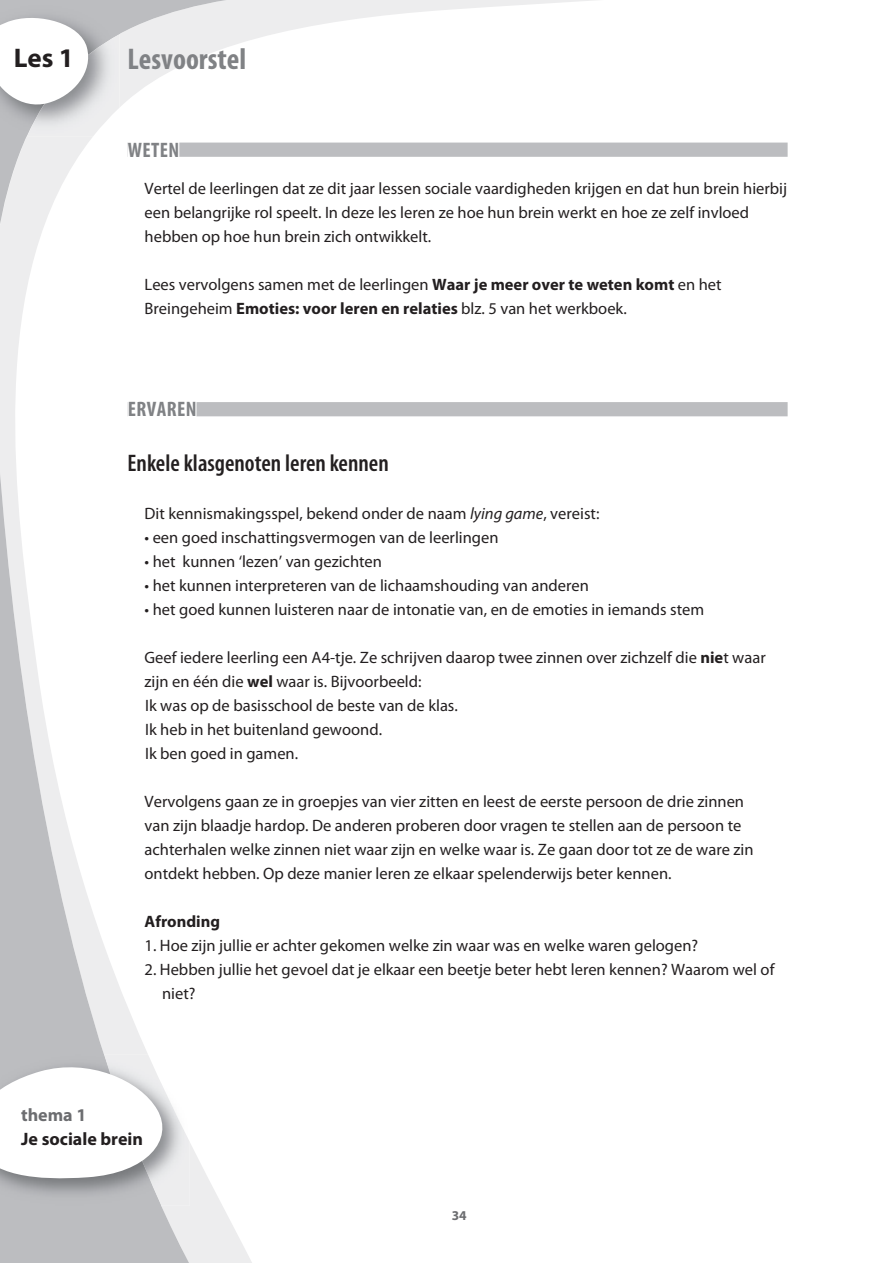
<style>
.page{position:relative;width:893px;height:1263px;background:#fff}
.page>*{position:absolute;margin:0;border:0;box-sizing:border-box;transform-origin:0 0}
.kop_2b-BoldCond_20pt{font:700 condensed 30px "Myriad Pro";color:#808285}
.Normaal{font:700 27px "Myriad Pro";color:#231f20}
.kop_4b{font:600 condensed 24px "Myriad Pro";color:#231f20}
.kop_3-BoldCond_14pt{font:700 condensed 21px "Myriad Pro";letter-spacing:.02em;color:#808285}
.t1{font:700 18px "Myriad Pro";color:#231f20}
.t2{font:700 18px "Myriad Pro";color:#6c6d70}
.Normaal-2{font:16.5px/24px "Myriad Pro";color:#231f20}
.Normaal-3{font:700 16.5px "Myriad Pro";color:#231f20}
.Normaal-4{font:700 13.5px "Myriad Pro";color:#6c6d70}
.s1{font-weight:700}
.s2{font-style:italic}
</style>
<div class="page">
<svg style="left:196px;top:0;width:331px;height:143px"></svg>
<svg style="left:0;top:0;width:196px;height:1263px"></svg>
<img style="left:0;top:3px;width:120px;height:133px">
<svg style="left:0;top:13px;width:93px;height:97px"></svg>
<img style="left:161px;top:1054px;width:29px;height:152px">
<img style="left:0;top:1054px;width:161px;height:152px">
<svg style="left:0;top:1058px;width:174px;height:123px"></svg>
<div style="left:128px;top:143px;width:660px;height:14px;background:#bcbdc0"></div>
<div style="left:128px;top:141px;width:51px;height:18px;background:#fff"></div>
<div style="left:128px;top:402px;width:660px;height:14px;background:#bcbdc0"></div>
<div style="left:128px;top:401px;width:69px;height:18px;background:#fff"></div>
<p class="Normaal" style="left:14px;top:43px;width:62px">Les 1</p>
<p class="kop_2b-BoldCond_20pt" style="left:128px;top:42px;width:120px">Lesvoorstel</p>
<p class="kop_3-BoldCond_14pt" style="left:128px;top:138px;width:53px">WETEN</p>
<p class="Normaal-2" style="left:145px;top:176px;width:644px">Vertel de leerlingen dat ze dit jaar lessen sociale vaardigheden krijgen en dat hun brein hierbij een belangrijke rol speelt. In deze les leren ze hoe hun brein werkt en hoe ze zelf invloed hebben op hoe hun brein zich ontwikkelt.</p>
<p class="Normaal-2" style="left:145px;top:272px;width:579px">Lees vervolgens samen met de leerlingen <span class="s1">Waar je meer over te weten komt</span> en het<br>Breingeheim <span class="s1">Emoties: voor leren en relaties</span> blz. 5 van het werkboek.</p>
<p class="kop_3-BoldCond_14pt" style="left:128px;top:398px;width:70px">ERVAREN</p>
<p class="kop_4b" style="left:128px;top:450px;width:263px">Enkele klasgenoten leren kennen</p>
<p class="Normaal-2" style="left:145px;top:501px;width:456px">Dit kennismakingsspel, bekend onder de naam <span class="s2">lying game</span>, vereist:</p>
<p class="Normaal-2" style="left:145px;top:525px;width:356px">• een goed inschattingsvermogen van de leerlingen</p>
<p class="Normaal-2" style="left:145px;top:549px;width:239px">• het kunnen ‘lezen’ van gezichten</p>
<p class="Normaal-2" style="left:145px;top:573px;width:446px">• het kunnen interpreteren van de lichaamshouding van anderen</p>
<p class="Normaal-2" style="left:145px;top:597px;width:561px">• het goed kunnen luisteren naar de intonatie van, en de emoties in iemands stem</p>
<p class="Normaal-2" style="left:145px;top:645px;width:623px">Geef iedere leerling een A4-tje. Ze schrijven daarop twee zinnen over zichzelf die <span class="s1">nie</span>t waar zijn en één die <span class="s1">wel</span> waar is. Bijvoorbeeld:</p>
<p class="Normaal-2" style="left:145px;top:693px;width:314px">Ik was op de basisschool de beste van de klas.</p>
<p class="Normaal-2" style="left:145px;top:717px;width:239px">Ik heb in het buitenland gewoond.</p>
<p class="Normaal-2" style="left:145px;top:741px;width:155px">Ik ben goed in gamen.</p>
<p class="Normaal-2" style="left:145px;top:789px;width:610px">Vervolgens gaan ze in groepjes van vier zitten en leest de eerste persoon de drie zinnen van zijn blaadje hardop. De anderen proberen door vragen te stellen aan de persoon te achterhalen welke zinnen niet waar zijn en welke waar is. Ze gaan door tot ze de ware zin ontdekt hebben. Op deze manier leren ze elkaar spelenderwijs beter kennen.</p>
<p class="Normaal-3" style="left:145px;top:912px;width:77px">Afronding</p>
<p class="Normaal-2" style="left:145px;top:933px;width:555px">1. Hoe zijn jullie er achter gekomen welke zin waar was en welke waren gelogen?</p>
<p class="Normaal-2" style="left:145px;top:957px;width:631px">2. Hebben jullie het gevoel dat je elkaar een beetje beter hebt leren kennen? Waarom wel of</p>
<p class="Normaal-2" style="left:162px;top:981px;width:35px">niet?</p>
<p class="t2" style="left:21px;top:1105px;width:67px">thema 1</p>
<p class="t1" style="left:21px;top:1129px;width:123px">Je sociale brein</p>
<p class="Normaal-4" style="left:452px;top:1208px;width:16px">34</p>
</div>
